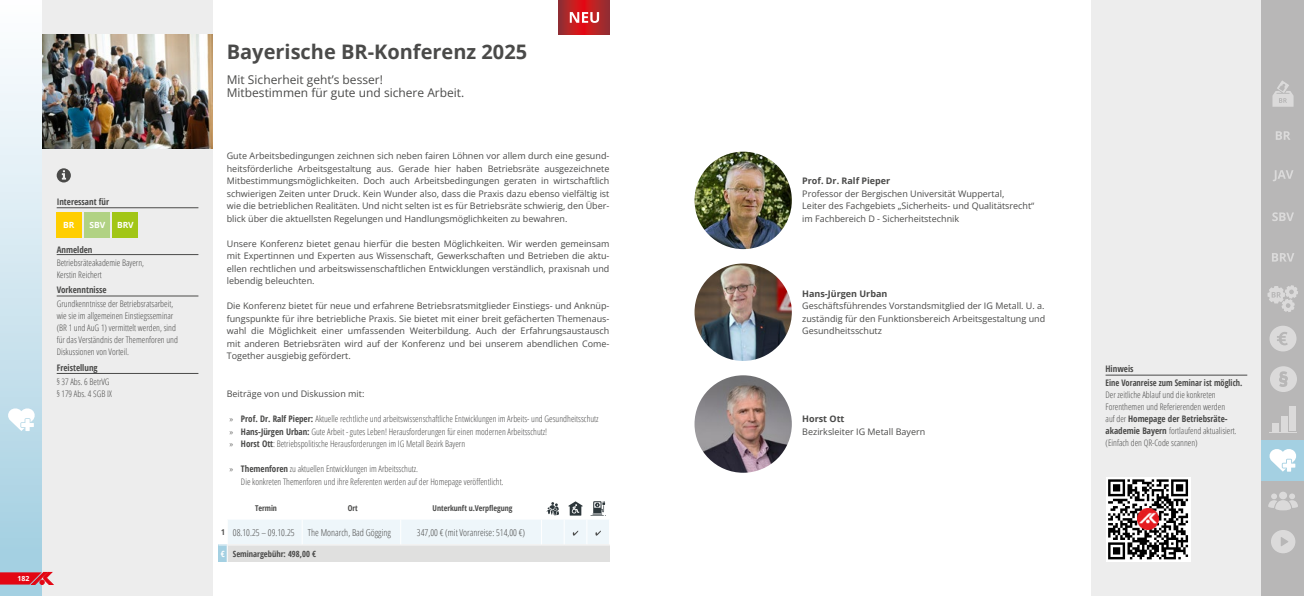
<style>
.page{position:relative;width:1304px;height:596px;background:#fff}
.page>*{position:absolute;margin:0;border:0;box-sizing:border-box;transform-origin:0 0}
.t1{font:700 20px "Open Sans";color:#4a4a49}
.t2{font:12px/12.5px "Open Sans";color:#4a4a49}
.t3{font:300 9.5px "Open Sans Condensed";color:#4a4a49}
.t4{font:9px/12.5px "Open Sans";color:#4a4a49;text-align:justify}
.t5{font:300 9px/12px "Open Sans Condensed";color:#4a4a49}
.t6{font:700 condensed 9px/14px "Open Sans";color:#4a4a49}
.t7{font:700 9px "Open Sans";color:#4a4a49}
.t8{font:700 condensed 8.5px "Open Sans";color:#4a4a49}
.t9{font:700 8.5px "Open Sans";letter-spacing:-.01em;color:#fff}
.t10{font:700 condensed 8px "Open Sans";color:#4a4a49}
.t11{font:700 7px "Open Sans";color:#fff}
.s1{font-family:"Open Sans";font-weight:700;font-stretch:condensed}
.s2{font-family:"Open Sans";font-weight:700;font-stretch:condensed;font-size:8px}
.s3{color:#fff}
.s4{font-family:"Open Sans Condensed";font-weight:300;font-stretch:normal}
</style>
<div class="page">
<div style="left:0;top:0;width:43px;height:595px;background:linear-gradient(to bottom,#fff,#a0cbde)"></div>
<div style="left:43px;top:0;width:170px;height:595px;background:#ededed"></div>
<svg style="left:0;top:572px;width:53px;height:12px"></svg>
<div style="left:1091px;top:0;width:170px;height:595px;background:#ededed"></div>
<svg style="left:7px;top:407px;width:28px;height:24px"></svg>
<div style="left:1261px;top:0;width:43px;height:595px;background:#b8b7b7"></div>
<svg style="left:1268px;top:493px;width:30px;height:17px"></svg>
<svg style="left:1271px;top:530px;width:24px;height:23px"></svg>
<svg style="left:1272px;top:80px;width:22px;height:27px"></svg>
<svg style="left:1276px;top:131px;width:14px;height:9px"></svg>
<svg style="left:1273px;top:170px;width:20px;height:11px"></svg>
<svg style="left:1272px;top:212px;width:22px;height:9px"></svg>
<svg style="left:1272px;top:253px;width:22px;height:8px"></svg>
<svg style="left:1267px;top:285px;width:31px;height:27px"></svg>
<svg style="left:1269px;top:326px;width:27px;height:25px"></svg>
<svg style="left:1270px;top:366px;width:27px;height:26px"></svg>
<div style="left:1289px;top:406px;width:7px;height:25px;background:#dbdada"></div>
<div style="left:1281px;top:415px;width:6px;height:16px;background:#dbdada"></div>
<div style="left:1272px;top:423px;width:7px;height:8px;background:#dbdada"></div>
<svg style="left:1269px;top:432px;width:28px;height:1px"></svg>
<div style="left:1261px;top:439px;width:43px;height:41px;background:#a4d0e2"></div>
<svg style="left:1269px;top:449px;width:27px;height:22px"></svg>
<svg style="left:57px;top:168px;width:14px;height:14px"></svg>
<hr style="left:57px;top:207px;width:141px;height:1px;background:#4a4a49">
<hr style="left:57px;top:254px;width:141px;height:1px;background:#4a4a49">
<hr style="left:57px;top:295px;width:141px;height:1px;background:#4a4a49">
<hr style="left:57px;top:373px;width:141px;height:1px;background:#4a4a49">
<div style="left:57px;top:212px;width:25px;height:25px;background:#ffce00"></div>
<div style="left:85px;top:212px;width:25px;height:25px;background:#b1d284"></div>
<div style="left:113px;top:212px;width:25px;height:25px;background:#a2c617"></div>
<img style="left:43px;top:34px;width:170px;height:115px">
<svg style="left:558px;top:0;width:51px;height:34px"></svg>
<svg style="left:570px;top:12px;width:29px;height:11px"></svg>
<svg style="left:218px;top:501px;width:392px;height:60px"></svg>
<img style="left:694px;top:151px;width:98px;height:98px;border-radius:49px">
<img style="left:694px;top:263px;width:98px;height:97px;border-radius:49px">
<img style="left:694px;top:375px;width:98px;height:97px;border-radius:49px">
<div style="left:1106px;top:476px;width:84px;height:85px;background:#fff"></div>
<svg style="left:1108px;top:479px;width:80px;height:80px"></svg>
<img style="left:1137px;top:508px;width:22px;height:21px">
<hr style="left:1106px;top:374px;width:141px;height:1px;background:#4a4a49">
<p class="t6" style="left:57px;top:194px;width:54px">Interessant für</p>
<p class="t9" style="left:63px;top:219px;width:13px">BR</p>
<p class="t9" style="left:90px;top:219px;width:17px">SBV</p>
<p class="t9" style="left:117px;top:219px;width:18px">BRV</p>
<p class="t6" style="left:57px;top:242px;width:37px">Anmelden</p>
<p class="t5" style="left:57px;top:256px;width:89px">Betriebsräteakademie Bayern,<br>Kerstin Reichert</p>
<p class="t6" style="left:57px;top:282px;width:51px">Vorkenntnisse</p>
<p class="t5" style="left:57px;top:297px;width:123px">Grundkenntnisse der Betriebsratsarbeit, wie sie im allgemeinen Einstiegsseminar (BR 1 und AuG 1) vermittelt werden, sind für das Verständnis der Themenforen und Diskussionen von Vorteil.</p>
<p class="t6" style="left:57px;top:360px;width:42px">Freistellung</p>
<p class="t5" style="left:57px;top:375px;width:57px">§ 37 Abs. 6 BetrVG § 179 Abs. 4 SGB IX</p>
<p class="t11" style="left:17px;top:573px;width:13px">182</p>
<h1 class="t1" style="left:227px;top:38px;width:302px">Bayerische BR-Konferenz 2025</h1>
<h2 class="t2" style="left:227px;top:73px;width:239px">Mit Sicherheit geht’s besser!<br>Mitbestimmen für gute und sichere Arbeit.</h2>
<p class="t4" style="left:227px;top:149px;width:384px">Gute Arbeitsbedingungen zeichnen sich neben fairen Löhnen vor allem durch eine gesund&shy;heitsförderliche Arbeitsgestaltung aus. Gerade hier haben Betriebsräte ausgezeichnete Mitbestimmungsmöglichkeiten. Doch auch Arbeitsbedingungen geraten in wirtschaftlich schwierigen Zeiten unter Druck. Kein Wunder also, dass die Praxis dazu ebenso vielfältig ist wie die betrieblichen Realitäten. Und nicht selten ist es für Betriebsräte schwierig, den Über&shy;blick über die aktuellsten Regelungen und Handlungsmöglichkeiten zu bewahren.</p>
<p class="t4" style="left:227px;top:237px;width:384px">Unsere Konferenz bietet genau hierfür die besten Möglichkeiten. Wir werden gemeinsam mit Expertinnen und Experten aus Wissenschaft, Gewerkschaften und Betrieben die aktu&shy;ellen rechtlichen und arbeitswissenschaftlichen Entwicklungen verständlich, praxisnah und lebendig beleuchten.</p>
<p class="t4" style="left:227px;top:299px;width:384px">Die Konferenz bietet für neue und erfahrene Betriebsratsmitglieder Einstiegs- und Anknüp&shy;fungspunkte für ihre betriebliche Praxis. Sie bietet mit einer breit gefächerten Themenaus&shy;wahl die Möglichkeit einer umfassenden Weiterbildung. Auch der Erfahrungsaustausch mit anderen Betriebsräten wird auf der Konferenz und bei unserem abendlichen Come-Together ausgiebig gefördert.</p>
<p class="t4" style="left:227px;top:387px;width:139px">Beiträge von und Diskussion mit:</p>
<p class="t5" style="left:230px;top:412px;width:371px;line-height:12.5px">» <span class="s1">Prof. Dr. Ralf Pieper:</span> Aktuelle rechtliche und arbeitswissenschaftliche Entwicklungen im Arbeits- und Gesundheitsschutz » <span class="s1">Hans-Jürgen Urban:</span> Gute Arbeit - gutes Leben! Herausforderungen für einen modernen Arbeitsschutz!<br>» <span class="s1">Horst Ott</span>: Betriebspolitische Herausforderungen im IG Metall Bezirk Bayern</p>
<p class="t5" style="left:241px;top:462px;width:264px;line-height:12.5px;text-indent:-11px">» <span class="s1">Themenforen</span> zu aktuellen Entwicklungen im Arbeitsschutz.<br>Die konkreten Themenforen und ihre Referenten werden auf der Homepage veröffentlicht.</p>
<p class="t10" style="left:255px;top:502px;width:23px">Termin</p>
<p class="t10" style="left:348px;top:502px;width:12px">Ort</p>
<p class="t10" style="left:433px;top:502px;width:81px">Unterkunft u.Verpflegung</p>
<p class="t3" style="left:221px;top:525px;width:75px"><span class="s2">1</span> 08.10.25 – 09.10.25</p>
<p class="t3" style="left:308px;top:525px;width:85px">The Monarch, Bad Gögging</p>
<p class="t3" style="left:417px;top:525px;width:110px">347,00 € (mit Voranreise: 514,00 €)</p>
<p class="t8" style="left:221px;top:547px;width:97px"><span class="s3">€</span> Seminargebühr: 498,00 €</p>
<p class="t7" style="left:802px;top:174px;width:90px">Prof. Dr. Ralf Pieper</p>
<p class="t4" style="left:802px;top:187px;width:234px;text-align:left">Professor der Bergischen Universität Wuppertal,<br>Leiter des Fachgebiets „Sicherheits- und Qualitätsrecht“ im Fachbereich D - Sicherheitstechnik</p>
<p class="t7" style="left:802px;top:287px;width:87px">Hans-Jürgen Urban</p>
<p class="t4" style="left:802px;top:299px;width:244px">Geschäftsführendes Vorstandsmitglied der IG Metall. U. a. zuständig für den Funktionsbereich Arbeitsgestaltung und Gesundheitsschutz</p>
<p class="t7" style="left:802px;top:412px;width:44px">Horst Ott</p>
<p class="t4" style="left:802px;top:424px;width:125px">Bezirksleiter IG Metall Bayern</p>
<p class="t6" style="left:1106px;top:361px;width:138px">Hinweis<br>Eine Voranreise zum Seminar ist möglich.</p>
<p class="t5" style="left:1106px;top:388px;width:121px">Der zeitliche Ablauf und die konkreten<br>Forenthemen und Referierenden werden</p>
<p class="t6" style="left:1106px;top:411px;width:124px"><span class="s4">auf der</span> Homepage der Betriebsräte-</p>
<p class="t5" style="left:1106px;top:424px;width:133px"><span class="s1">akademie Bayern</span> fortlaufend aktualisiert. (Einfach den QR-Code scannen)</p>
</div>
